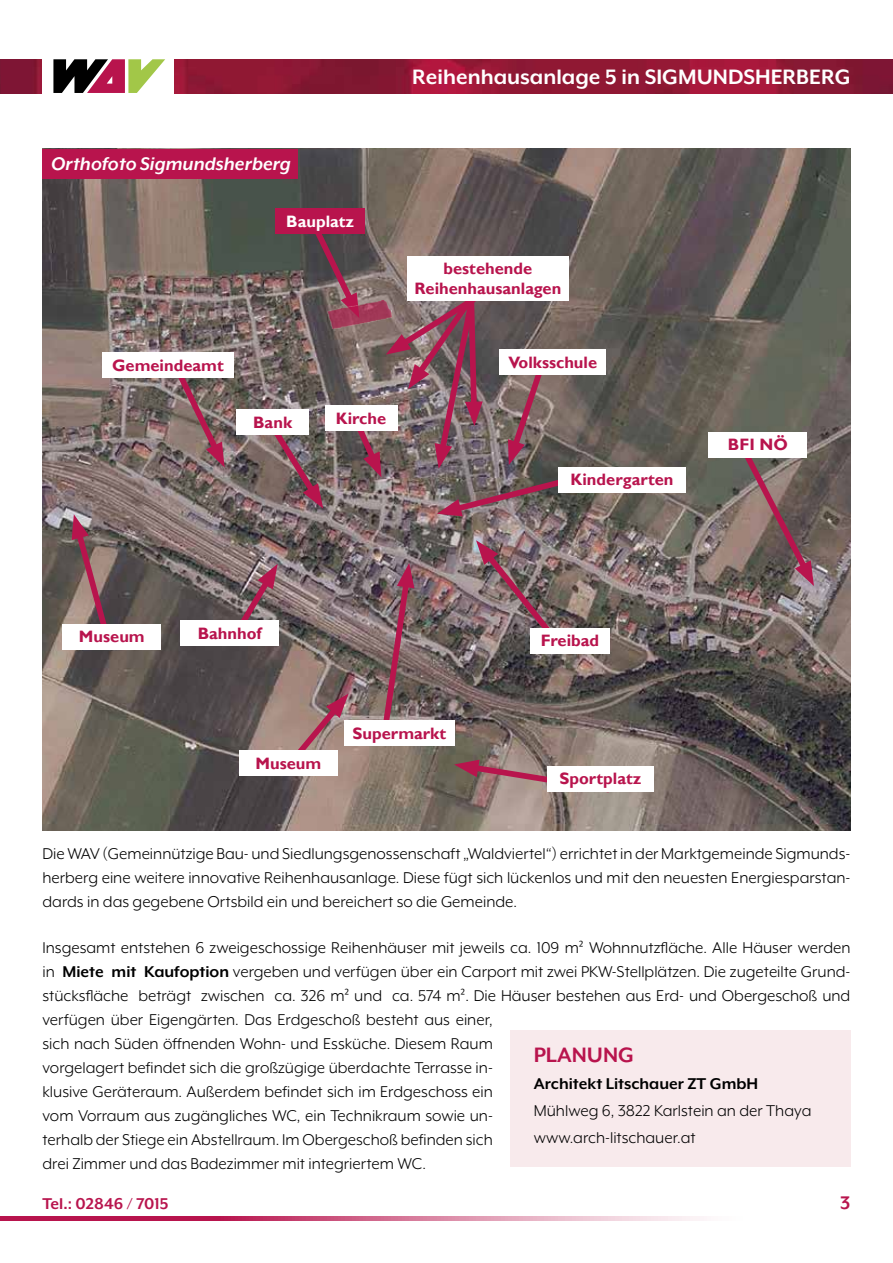
<style>
.page{position:relative;width:893px;height:1263px;background:#fff}
.page>*{position:absolute;margin:0;border:0;box-sizing:border-box;transform-origin:0 0}
.t1{font:700 24px "Mr Eaves XL Mod OT";color:#fff}
.t2{font:700 24px "Mr Eaves XL Mod OT";color:#b8144d}
.t3{font:italic 700 21px "Mr Eaves XL Mod OT";color:#fff}
.t4{font:700 21px "Mr Eaves XL Mod OT";color:#b8144d}
.t5{font:18px/24px "Mr Eaves XL Mod OT";color:#000}
.t6{font:700 18px "Mr Eaves XL Mod OT";color:#000}
.t7{font:700 18px "Mr Eaves XL Mod OT";color:#b8144d}
.t8{font:700 16.5px/19.8px "Gill Sans";color:#b8144d;text-align:center}
.t9{font:700 16.5px "Gill Sans";color:#fff}
.s1{font-weight:700}
</style>
<div class="page">
<svg style="left:1px;top:1216px;width:703px;height:4px;background:#d1688d"></svg>
<img style="left:0;top:60px;width:893px;height:34px">
<div style="left:43px;top:58px;width:131px;height:37px;background:#fff"></div>
<svg style="left:53px;top:59px;width:112px;height:34px"></svg>
<img style="left:43px;top:149px;width:807px;height:682px">
<svg style="left:167px;top:378px;width:59px;height:89px;background:#866567"></svg>
<div style="left:276px;top:208px;width:89px;height:26px;background:#b8144d"></div>
<svg style="left:732px;top:433px;width:83px;height:153px;background:#7b6261"></svg>
<div style="left:500px;top:349px;width:106px;height:26px;background:#fff"></div>
<div style="left:236px;top:410px;width:73px;height:25px;background:#fff"></div>
<div style="left:102px;top:353px;width:132px;height:25px;background:#fff"></div>
<svg style="left:225px;top:564px;width:53px;height:84px;background:#85636b"></svg>
<img style="left:378px;top:563px;width:36px;height:157px">
<svg style="left:273px;top:693px;width:75px;height:89px;background:#a17b79"></svg>
<svg style="left:454px;top:760px;width:161px;height:36px;background:#9b7475"></svg>
<svg style="left:71px;top:514px;width:41px;height:110px;background:#8b6468"></svg>
<img style="left:476px;top:540px;width:81px;height:100px">
<div style="left:709px;top:432px;width:98px;height:25px;background:#fff"></div>
<div style="left:181px;top:620px;width:98px;height:25px;background:#fff"></div>
<div style="left:344px;top:720px;width:111px;height:26px;background:#fff"></div>
<div style="left:63px;top:624px;width:98px;height:25px;background:#fff"></div>
<div style="left:239px;top:750px;width:99px;height:26px;background:#fff"></div>
<div style="left:530px;top:628px;width:80px;height:25px;background:#fff"></div>
<div style="left:547px;top:766px;width:107px;height:25px;background:#fff"></div>
<div style="left:558px;top:467px;width:128px;height:25px;background:#fff"></div>
<svg style="left:262px;top:209px;width:332px;height:308px;background:#81696c"></svg>
<div style="left:407px;top:256px;width:162px;height:44px;background:#fff"></div>
<div style="left:510px;top:1030px;width:340px;height:136px;background:#f8eaec"></div>
<div style="left:43px;top:149px;width:255px;height:30px;background:#b8144d"></div>
<p class="t3" style="left:51px;top:152px;width:241px">Orthofoto Sigmundsherberg</p>
<p class="t9" style="left:286px;top:211px;width:70px">Bauplatz</p>
<p class="t8" style="left:112px;top:356px;width:113px">Gemeindeamt</p>
<p class="t8" style="left:253px;top:413px;width:41px">Bank</p>
<p class="t8" style="left:336px;top:409px;width:52px">Kirche</p>
<h1 class="t1" style="left:412px;top:63px;width:440px">Reihenhausanlage 5 in SIGMUNDSHERBERG</h1>
<p class="t8" style="left:414px;top:259px;width:148px">bestehende<br>Reihenhausanlagen</p>
<p class="t8" style="left:508px;top:352px;width:90px">Volksschule</p>
<p class="t8" style="left:571px;top:470px;width:104px">Kindergarten</p>
<p class="t8" style="left:728px;top:435px;width:61px">BFI NÖ</p>
<p class="t8" style="left:79px;top:627px;width:67px">Museum</p>
<p class="t8" style="left:198px;top:623px;width:65px">Bahnhof</p>
<p class="t8" style="left:541px;top:631px;width:60px">Freibad</p>
<p class="t8" style="left:256px;top:754px;width:67px">Museum</p>
<p class="t8" style="left:353px;top:724px;width:95px">Supermarkt</p>
<p class="t8" style="left:559px;top:769px;width:83px">Sportplatz</p>
<p class="t5" style="left:43px;top:841px;width:809px;text-align:justify">Die WAV (Gemeinnützige Bau- und Siedlungsgenossenschaft „Waldviertel“) errichtet in der Marktgemeinde Sigmunds&shy;herberg eine weitere innovative Reihenhausanlage. Diese fügt sich lückenlos und mit den neuesten Energiesparstan&shy;dards in das gegebene Ortsbild ein und bereichert so die Gemeinde.</p>
<p class="t5" style="left:43px;top:935px;width:809px">Insgesamt entstehen 6 zweigeschossige Reihenhäuser mit jeweils ca. 109 m² Wohnnutzfläche. Alle Häuser werden in <span class="s1">Miete mit Kaufoption</span> vergeben und verfügen über ein Carport mit zwei PKW-Stellplätzen. Die zugeteilte Grund&shy;stücksfläche beträgt zwischen ca. 326 m² und ca. 574 m². Die Häuser bestehen aus Erd- und Obergeschoß und verfügen über Eigengärten. Das Erdgeschoß besteht aus einer,<br>sich nach Süden öffnenden Wohn- und Essküche. Diesem Raum<br>vorgelagert befindet sich die großzügige überdachte Terrasse in-<br>klusive Geräteraum. Außerdem befindet sich im Erdgeschoss ein<br>vom Vorraum aus zugängliches WC, ein Technikraum sowie un-<br>terhalb der Stiege ein Abstellraum. Im Obergeschoß befinden sich<br>drei Zimmer und das Badezimmer mit integriertem WC.</p>
<h1 class="t2" style="left:534px;top:1041px;width:102px">PLANUNG</h1>
<p class="t6" style="left:534px;top:1074px;width:226px">Architekt Litschauer ZT GmbH</p>
<p class="t5" style="left:534px;top:1097px;width:279px;line-height:27px">Mühlweg 6, 3822 Karlstein an der Thaya www.arch-litschauer.at</p>
<p class="t7" style="left:43px;top:1193px;width:128px">Tel.: 02846 / 7015</p>
<p class="t4" style="left:840px;top:1191px;width:12px">3</p>
</div>
